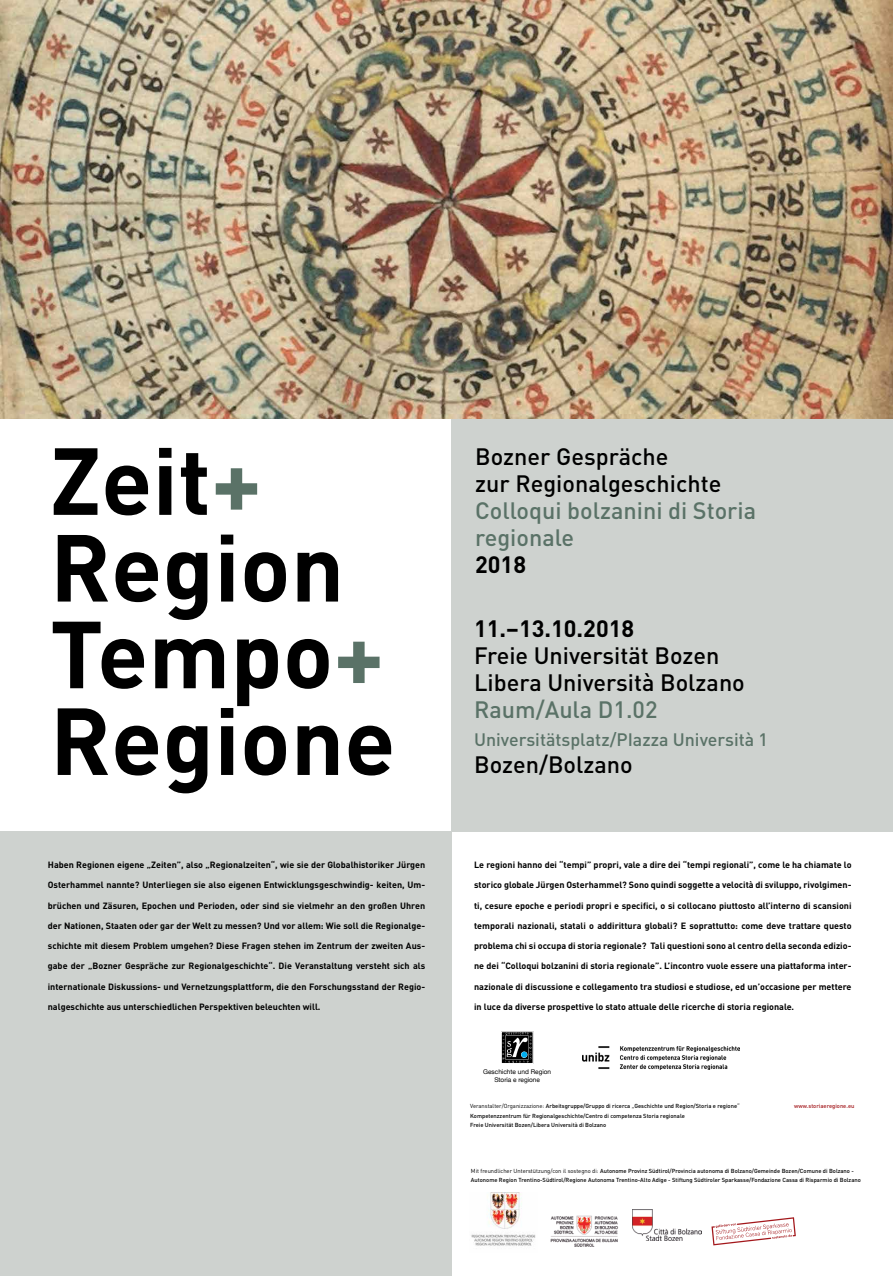
<style>
.page{position:relative;width:893px;height:1276px;background:#fff}
.page>*{position:absolute;margin:0;border:0;box-sizing:border-box;transform-origin:0 0}
.t1{font:700 93.53px/86.7px "DIN Pro";color:#000}
.t2{font:500 23.4px/27.2px "DIN Pro";color:#000}
.t3{font:500 23.4px/27.2px "DIN Pro";color:#5a7267}
.t4{font:700 23.4px "DIN Pro";color:#000}
.t5{font:500 17.85px "DIN Pro";color:#5a7267}
.t6{font:700 9px "DIN Pro";color:#000}
.t7{font:6.52px/7.8px "Helvetica Neue";color:#000;text-align:center}
.t8{font:500 5.78px/9.1px "DIN Pro";color:#000}
.t9{font:500 5.78px "DIN Pro";color:#a3181c}
.s1{color:#5a7267}
.s2{font-weight:400}
</style>
<div class="page">
<div style="left:452px;top:417px;width:441px;height:415px;background:#ced2cf"></div>
<div style="left:0;top:831px;width:452px;height:445px;background:#ced2cf"></div>
<img style="left:582px;top:1046px;width:157px;height:23px">
<img style="left:503px;top:1033px;width:28px;height:28px">
<div style="left:501px;top:1031px;width:32px;height:32px;border:1px solid #fff"></div>
<svg style="left:521px;top:1051px;width:6px;height:6px"></svg>
<img style="left:0;top:0;width:893px;height:419px">
<img style="left:550px;top:1215px;width:68px;height:32px">
<svg style="left:711px;top:1217px;width:85px;height:28px"></svg>
<img style="left:471px;top:1192px;width:65px;height:54px">
<img style="left:633px;top:1210px;width:68px;height:30px">
<h1 class="t1" style="left:50px;top:434px;width:347px">Zeit<span class="s1">+<br></span>Region<br>Tempo<span class="s1">+<br></span>Regione</h1>
<h2 class="t2" style="left:475px;top:441px;width:248px">Bozner Gespräche<br>zur Regionalgeschichte</h2>
<h2 class="t3" style="left:475px;top:496px;width:282px">Colloqui bolzanini di Storia regionale</h2>
<h2 class="t4" style="left:475px;top:549px;width:52px">2018</h2>
<h2 class="t4" style="left:474px;top:612px;width:162px">11.–13.10.2018</h2>
<h2 class="t2" style="left:474px;top:641px;width:272px">Freie Universität Bozen<br>Libera Università Bolzano</h2>
<h2 class="t3" style="left:474px;top:695px;width:185px">Raum/Aula D1.02</h2>
<h3 class="t5" style="left:474px;top:727px;width:295px">Universitätsplatz/PIazza Università 1</h3>
<h2 class="t2" style="left:474px;top:750px;width:160px">Bozen/Bolzano</h2>
<p class="t6" style="left:48px;top:859px;width:379px">Haben Regionen eigene „Zeiten”, also „Regionalzeiten“, wie sie der Globalhistoriker Jürgen</p>
<p class="t6" style="left:48px;top:879px;width:379px">Osterhammel nannte? Unterliegen sie also eigenen Entwicklungsgeschwindig- keiten, Um-</p>
<p class="t6" style="left:48px;top:899px;width:379px">brüchen und Zäsuren, Epochen und Perioden, oder sind sie vielmehr an den großen Uhren</p>
<p class="t6" style="left:48px;top:919px;width:379px">der Nationen, Staaten oder gar der Welt zu messen? Und vor allem: Wie soll die Regionalge-</p>
<p class="t6" style="left:48px;top:940px;width:379px">schichte mit diesem Problem umgehen? Diese Fragen stehen im Zentrum der zweiten Aus-</p>
<p class="t6" style="left:48px;top:960px;width:379px">gabe der „Bozner Gespräche zur Regionalgeschichte“. Die Veranstaltung versteht sich als</p>
<p class="t6" style="left:48px;top:980px;width:379px">internationale Diskussions- und Vernetzungsplattform, die den Forschungsstand der Regio-</p>
<p class="t6" style="left:48px;top:1000px;width:274px">nalgeschichte aus unterschiedlichen Perspektiven beleuchten will.</p>
<p class="t6" style="left:474px;top:859px;width:379px">Le regioni hanno dei “tempi” propri, vale a dire dei “tempi regionali”, come le ha chiamate lo</p>
<p class="t6" style="left:474px;top:879px;width:379px">storico globale Jürgen Osterhammel? Sono quindi soggette a velocità di sviluppo, rivolgimen-</p>
<p class="t6" style="left:474px;top:899px;width:379px">ti, cesure epoche e periodi propri e specifici, o si collocano piuttosto all’interno di scansioni</p>
<p class="t6" style="left:474px;top:919px;width:379px">temporali nazionali, statali o addirittura globali? E soprattutto: come deve trattare questo</p>
<p class="t6" style="left:474px;top:940px;width:379px">problema chi si occupa di storia regionale? Tali questioni sono al centro della seconda edizio-</p>
<p class="t6" style="left:474px;top:960px;width:379px">ne dei “Colloqui bolzanini di storia regionale”. L’incontro vuole essere una piattaforma inter-</p>
<p class="t6" style="left:474px;top:980px;width:379px">nazionale di discussione e collegamento tra studiosi e studiose, ed un’occasione per mettere</p>
<p class="t6" style="left:474px;top:1000px;width:322px">in luce da diverse prospettive lo stato attuale delle ricerche di storia regionale.</p>
<p class="t7" style="left:483px;top:1068px;width:70px">Geschichte und Region<br>Storia e regione</p>
<p class="t8" style="left:470px;top:1101px;width:271px"><span class="s2">Veranstalter/Organizzazione:</span> Arbeitsgruppe/Gruppo di ricerca „Geschichte und Region/Storia e regione“</p>
<p class="t9" style="left:794px;top:1102px;width:62px">www.storiaeregione.eu</p>
<p class="t8" style="left:470px;top:1110px;width:216px">Kompetenzzentrum für Regionalgeschichte/Centro di competenza Storia regionale<br>Freie Universität Bozen/Libera Università di Bolzano</p>
<p class="t8" style="left:471px;top:1165px;width:391px"><span class="s2">Mit freundlicher Unterstützung/con il sostegno di:</span> Autonome Provinz Südtirol/Provincia autonoma di Bolzano/Gemeinde Bozen/Comune di Bolzano -<br>Autonome Region Trentino-Südtirol/Regione Autonoma Trentino-Alto Adige - Stiftung Südtiroler Sparkasse/Fondazione Cassa di Risparmio di Bolzano</p>
</div>
